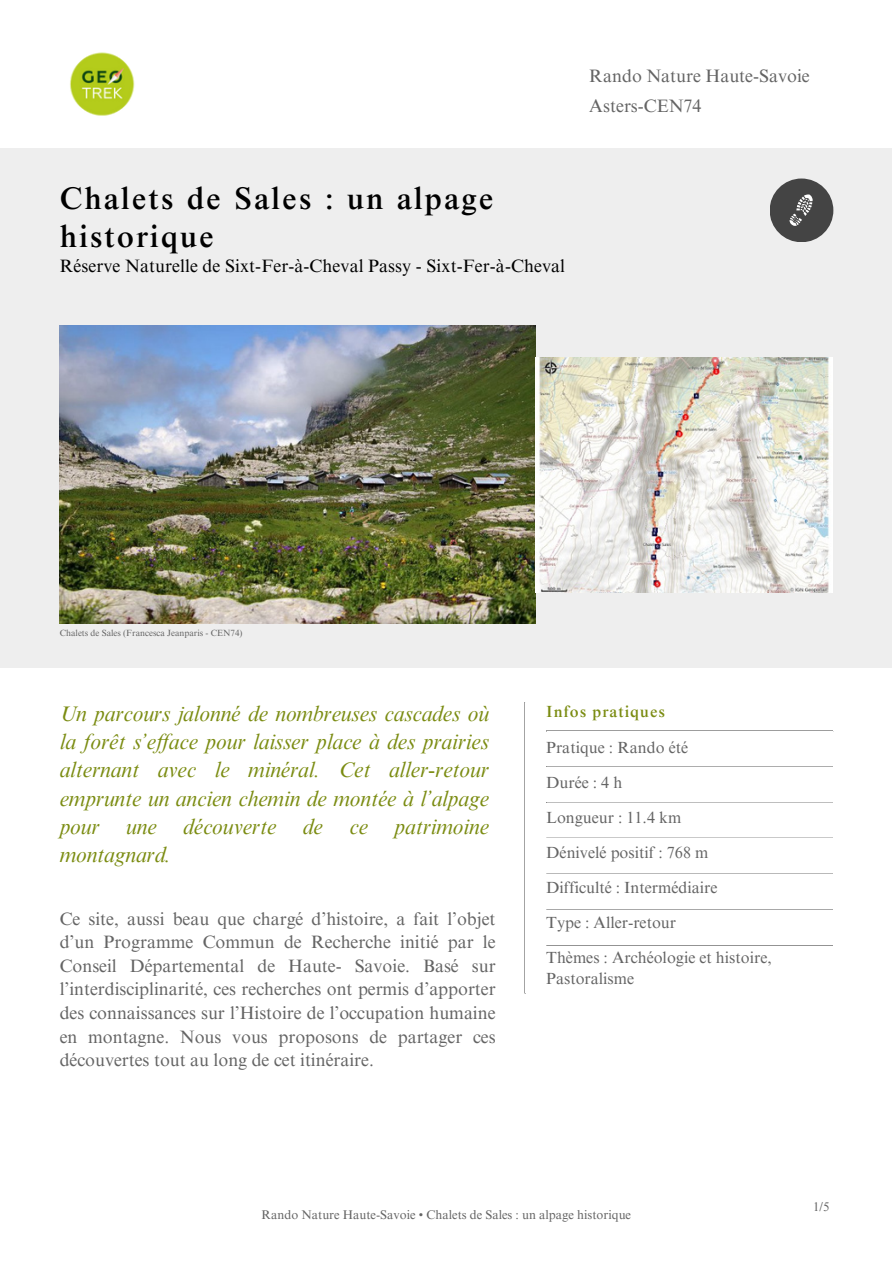
<style>
.page{position:relative;width:893px;height:1264px;background:#fff}
.page>*{position:absolute;margin:0;border:0;box-sizing:border-box;transform-origin:0 0}
.t1{font:500 31.35px/38.2px "Times NRMT Pro";letter-spacing:.065em;color:#000}
.t2{font:italic 21.45px/28px "Times NRMT Pro";letter-spacing:-.01em;color:#7b8c12;text-align:justify}
.t3{font:18px/23.5px "Times NRMT Pro";color:#646464;text-align:justify}
.t4{font:18px "Times NRMT Pro";letter-spacing:.005em;color:#000}
.t5{font:16.2px "Times NRMT Pro";color:#646464}
.t6{font:500 16.2px "Times NRMT Pro";letter-spacing:.065em;color:#7b8c12}
.t7{font:12.6px "Times NRMT Pro";color:#646464}
.t8{font:9px "Times NRMT Pro";color:#646464}
</style>
<div class="page">
<div style="left:0;top:149px;width:892px;height:519px;background:#eee"></div>
<img style="left:60px;top:326px;width:475px;height:297px">
<img style="left:535px;top:357px;width:297px;height:235px">
<svg style="left:524px;top:702px;width:1px;height:291px"></svg>
<svg style="left:546px;top:730px;width:287px;height:1px"></svg>
<svg style="left:546px;top:766px;width:287px;height:1px"></svg>
<svg style="left:546px;top:837px;width:287px;height:1px"></svg>
<svg style="left:546px;top:873px;width:287px;height:1px"></svg>
<svg style="left:546px;top:909px;width:287px;height:1px"></svg>
<svg style="left:546px;top:945px;width:287px;height:1px"></svg>
<svg style="left:770px;top:178px;width:64px;height:64px;fill:#444"></svg>
<svg style="left:789px;top:194px;width:23px;height:32px"></svg>
<img style="left:70px;top:52px;width:65px;height:64px">
<p class="t3" style="left:589px;top:66px;width:222px">Rando Nature Haute-Savoie</p>
<p class="t3" style="left:589px;top:96px;width:114px">Asters-CEN74</p>
<p class="t1" style="left:60px;top:183px;width:435px">Chalets de Sales : un alpage historique</p>
<p class="t4" style="left:60px;top:259px;width:507px">Réserve Naturelle de Sixt-Fer-à-Cheval Passy - Sixt-Fer-à-Cheval</p>
<p class="t8" style="left:60px;top:629px;width:184px">Chalets de Sales (Francesca Jeanparis - CEN74)</p>
<p class="t2" style="left:60px;top:702px;width:431px">Un parcours jalonné de nombreuses cascades où la forêt s’efface pour laisser place à des prairies alternant avec le minéral. Cet aller-retour emprunte un ancien chemin de montée à l’alpage pour une découverte de ce patrimoine montagnard.</p>
<p class="t6" style="left:546px;top:705px;width:120px">Infos pratiques</p>
<p class="t5" style="left:546px;top:741px;width:143px">Pratique : Rando été</p>
<p class="t5" style="left:546px;top:776px;width:77px">Durée : 4 h</p>
<p class="t5" style="left:546px;top:811px;width:136px">Longueur : 11.4 km</p>
<p class="t5" style="left:546px;top:846px;width:164px">Dénivelé positif : 768 m</p>
<p class="t5" style="left:546px;top:881px;width:173px">Difficulté : Intermédiaire</p>
<p class="t5" style="left:546px;top:916px;width:131px">Type : Aller-retour</p>
<p class="t5" style="left:546px;top:950px;width:227px">Thèmes : Archéologie et histoire,</p>
<p class="t5" style="left:546px;top:972px;width:89px">Pastoralisme</p>
<p class="t3" style="left:60px;top:908px;width:437px">Ce site, aussi beau que chargé d’histoire, a fait l’objet d’un Programme Commun de Recherche initié par le Conseil Départemental de Haute- Savoie. Basé sur l’interdisciplinarité, ces recherches ont permis d’apporter des connaissances sur l’Histoire de l’occupation humaine en montagne. Nous vous proposons de partager ces découvertes tout au long de cet itinéraire.</p>
<p class="t7" style="left:261px;top:1209px;width:371px">Rando Nature Haute-Savoie • Chalets de Sales : un alpage historique</p>
<p class="t7" style="left:813px;top:1202px;width:18px">1/5</p>
</div>
